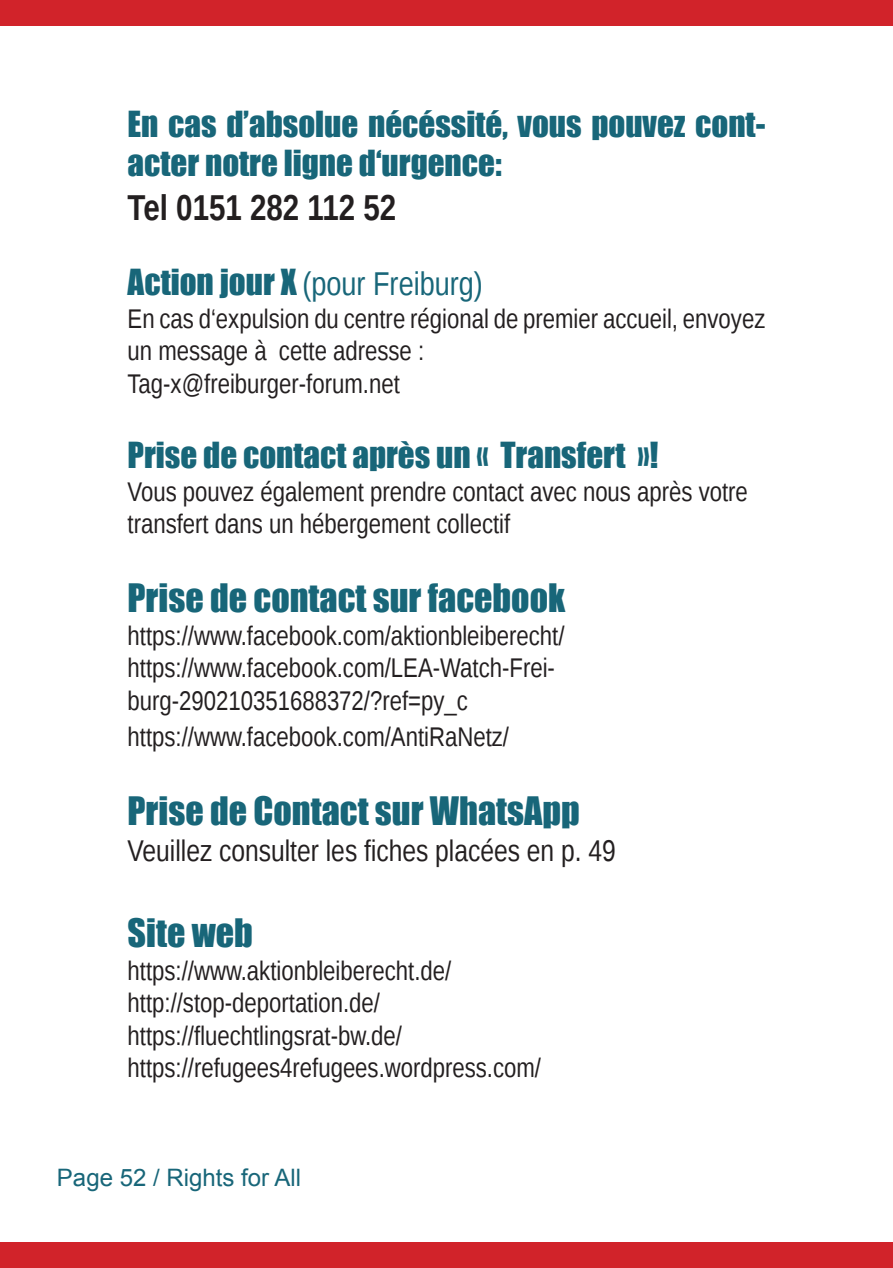
<style>
.page{position:relative;width:893px;height:1268px;background:#fff}
.page>*{position:absolute;margin:0;border:0;box-sizing:border-box;transform-origin:0 0}
.t1{font:36px "Impact";color:#186679}
.t2{font:700 36px "Liberation Sans Narrow";color:#231f20}
.t3{font:33px/39.6px "Impact";color:#186679}
.t4{font:33px "Liberation Sans Narrow";color:#186679}
.t5{font:30px "Liberation Sans Narrow";color:#231f20}
.t6{font:27px/32.4px "Liberation Sans Narrow";color:#231f20}
.t7{font:24px "Arial";color:#186679}
.s1{font-family:"Impact"}
</style>
<div class="page">
<div style="left:0;top:1242px;width:893px;height:25px;background:#d1232a"></div>
<div style="left:0;top:0;width:893px;height:26px;background:#d1232a"></div>
<p class="t3" style="left:128px;top:104px;width:639px">En cas d’absolue nécéssité, vous pouvez cont&shy;acter notre ligne d‘urgence:</p>
<h1 class="t2" style="left:128px;top:193px;width:270px">Tel 0151 282 112 52</h1>
<p class="t4" style="left:128px;top:265px;width:357px"><span class="s1">Action jour X</span> (pour Freiburg)</p>
<p class="t6" style="left:128px;top:303px;width:639px">En cas d‘expulsion du centre régional de premier accueil, envoyez un message à cette adresse :<br>Tag-x@freiburger-forum.net</p>
<p class="t3" style="left:128px;top:436px;width:532px">Prise de contact après un « Transfert »!</p>
<p class="t6" style="left:128px;top:476px;width:622px">Vous pouvez également prendre contact avec nous après votre transfert dans un hébergement collectif</p>
<h1 class="t1" style="left:128px;top:581px;width:439px">Prise de contact sur facebook</h1>
<p class="t6" style="left:128px;top:620px;width:438px">https://www.facebook.com/aktionbleiberecht/ https://www.facebook.com/LEA-Watch-Frei&shy;burg-290210351688372/?ref=py_c</p>
<p class="t6" style="left:128px;top:721px;width:383px">https://www.facebook.com/AntiRaNetz/</p>
<h1 class="t1" style="left:128px;top:793px;width:454px">Prise de Contact sur WhatsApp</h1>
<p class="t5" style="left:128px;top:833px;width:490px">Veuillez consulter les fiches placées en p. 49</p>
<h1 class="t1" style="left:128px;top:915px;width:127px">Site web</h1>
<p class="t6" style="left:128px;top:955px;width:415px">https://www.aktionbleiberecht.de/ http://stop-deportation.de/ https://fluechtlingsrat-bw.de/ https://refugees4refugees.wordpress.com/</p>
<p class="t7" style="left:57px;top:1167px;width:246px">Page 52 / Rights for All</p>
</div>
